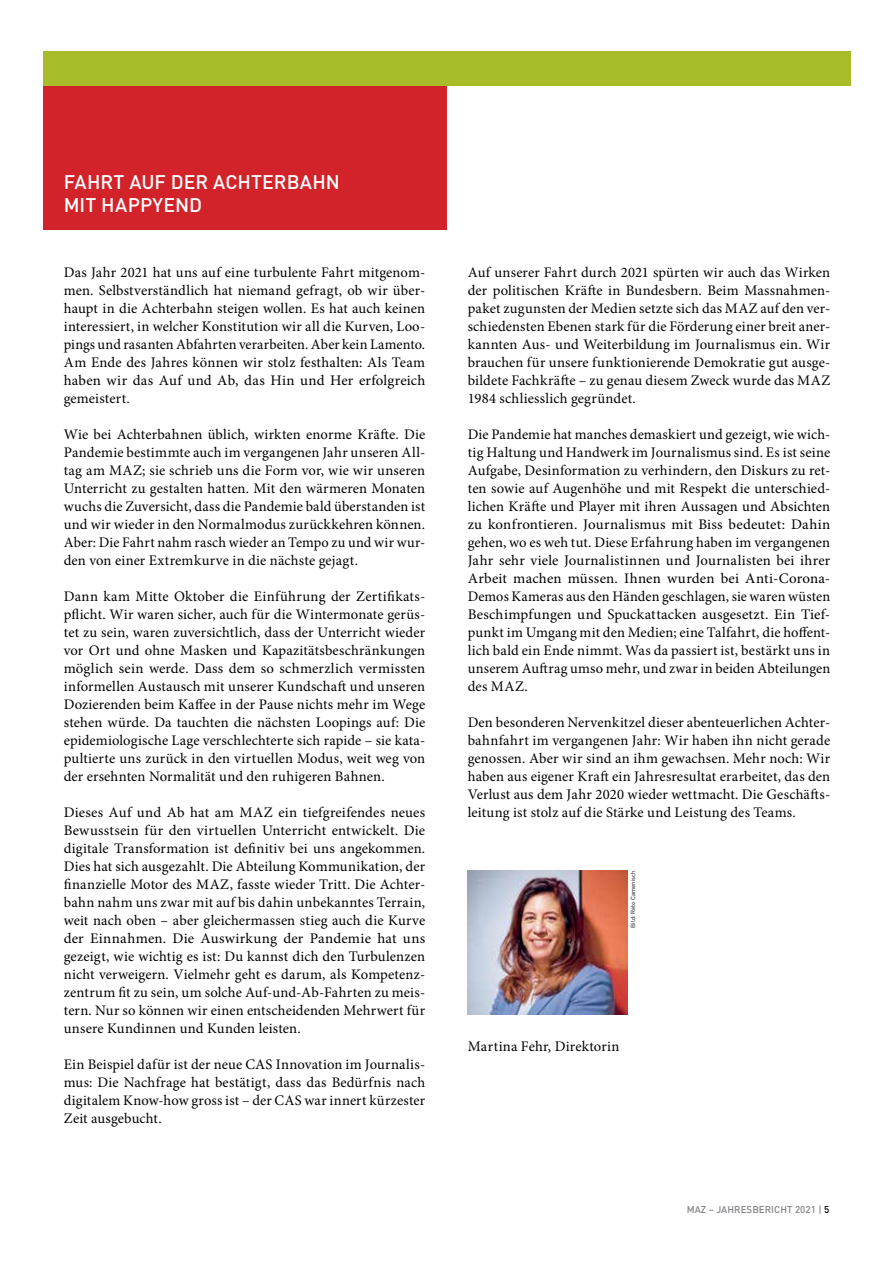
<style>
.page{position:relative;width:893px;height:1263px;background:#fff}
.page>*{position:absolute;margin:0;border:0;box-sizing:border-box;transform-origin:0 0}
.t1{font:500 19.5px/22.5px "DIN";letter-spacing:.005em;color:#fff}
.t2{font:14.7px/18px "Minion Pro";letter-spacing:.01em;color:#000;text-align:justify}
.t3{font:500 9.75px "DIN";letter-spacing:.005em;color:#808285}
.t4{font:6px "DIN";color:#000}
.s1{color:#000}
</style>
<div class="page">
<div style="left:43px;top:86px;width:404px;height:144px;background:#d2232a"></div>
<div style="left:43px;top:51px;width:808px;height:35px;background:#a7bc28"></div>
<img style="left:468px;top:871px;width:159px;height:144px">
<h1 class="t1" style="left:64px;top:170px;width:278px">FAHRT AUF DER ACHTERBAHN<br>M IT HAPPYEND</h1>
<p class="t2" style="left:64px;top:263px;width:363px">Das Jahr 2021 hat uns auf eine turbulente Fahrt mitgenom&shy;men. Selbstverständlich hat niemand gefragt, ob wir über&shy;haupt in die Achterbahn steigen wollen. Es hat auch keinen interessiert, in welcher Konstitution wir all die Kurven, Loo&shy;pings und rasanten Abfahrten verarbeiten. Aber kein Lamento.<br>Am Ende des Jahres können wir stolz festhalten: Als Team haben wir das Auf und Ab, das Hin und Her erfolgreich gemeistert.</p>
<p class="t2" style="left:64px;top:425px;width:363px">Wie bei Achterbahnen üblich, wirkten enorme Kräfte. Die Pandemie bestimmte auch im vergangenen Jahr unseren All&shy;tag am MAZ; sie schrieb uns die Form vor, wie wir unseren Unterricht zu gestalten hatten. Mit den wärmeren Monaten wuchs die Zuversicht, dass die Pandemie bald überstanden ist und wir wieder in den Normalmodus zurückkehren können.<br>Aber: Die Fahrt nahm rasch wieder an Tempo zu und wir wur&shy;den von einer Extremkurve in die nächste gejagt.</p>
<p class="t2" style="left:64px;top:587px;width:363px">Dann kam Mitte Oktober die Einführung der Zertifikats&shy;pflicht. Wir waren sicher, auch für die Wintermonate gerüs&shy;tet zu sein, waren zuversichtlich, dass der Unterricht wieder vor Ort und ohne Masken und Kapazitätsbeschränkungen möglich sein werde. Dass dem so schmerzlich vermissten informellen Austausch mit unserer Kundschaft und unseren Dozierenden beim Kaffee in der Pause nichts mehr im Wege stehen würde. Da tauchten die nächsten Loopings auf: Die epidemiologische Lage verschlechterte sich rapide – sie kata&shy;pultierte uns zurück in den virtuellen Modus, weit weg von der ersehnten Normalität und den ruhigeren Bahnen.</p>
<p class="t2" style="left:64px;top:803px;width:363px">Dieses Auf und Ab hat am MAZ ein tiefgreifendes neues Bewusstsein für den virtuellen Unterricht entwickelt. Die digitale Transformation ist definitiv bei uns angekommen.<br>Dies hat sich ausgezahlt. Die Abteilung Kommunikation, der finanzielle Motor des MAZ, fasste wieder Tritt. Die Achter&shy;bahn nahm uns zwar mit auf bis dahin unbekanntes Terrain, weit nach oben – aber gleichermassen stieg auch die Kurve der Einnahmen. Die Auswirkung der Pandemie hat uns gezeigt, wie wichtig es ist: Du kannst dich den Turbulenzen nicht verweigern. Vielmehr geht es darum, als Kompetenz&shy;zentrum fit zu sein, um solche Auf-und-Ab-Fahrten zu meis&shy;tern. Nur so können wir einen entscheidenden Mehrwert für unsere Kundinnen und Kunden leisten.</p>
<p class="t2" style="left:64px;top:1055px;width:363px">Ein Beispiel dafür ist der neue CAS Innovation im Journalis&shy;mus: Die Nachfrage hat bestätigt, dass das Bedürfnis nach digitalem Know-how gross ist – der CAS war innert kürzester Zeit ausgebucht.</p>
<p class="t2" style="left:468px;top:263px;width:364px">Auf unserer Fahrt durch 2021 spürten wir auch das Wirken der politischen Kräfte in Bundesbern. Beim Massnahmen&shy;paket zugunsten der Medien setzte sich das MAZ auf den ver&shy;schiedensten Ebenen stark für die Förderung einer breit aner&shy;kannten Aus- und Weiterbildung im Journalismus ein. Wir brauchen für unsere funktionierende Demokratie gut ausge&shy;bildete Fachkräfte – zu genau diesem Zweck wurde das MAZ 1984 schliesslich gegründet.</p>
<p class="t2" style="left:468px;top:425px;width:364px">Die Pandemie hat manches demaskiert und gezeigt, wie wich&shy;tig Haltung und Handwerk im Journalismus sind. Es ist seine Aufgabe, Desinformation zu verhindern, den Diskurs zu ret&shy;ten sowie auf Augenhöhe und mit Respekt die unterschied&shy;lichen Kräfte und Player mit ihren Aussagen und Absichten zu konfrontieren. Journalismus mit Biss bedeutet: Dahin gehen, wo es weh tut. Diese Erfahrung haben im vergangenen Jahr sehr viele Journalistinnen und Journalisten bei ihrer Arbeit machen müssen. Ihnen wurden bei Anti-Corona-Demos Kameras aus den Händen geschlagen, sie waren wüsten Beschimpfungen und Spuckattacken ausgesetzt. Ein Tief&shy;punkt im Umgang mit den Medien; eine Talfahrt, die hoffent&shy;lich bald ein Ende nimmt. Was da passiert ist, bestärkt uns in unserem Auftrag umso mehr, und zwar in beiden Abteilungen des MAZ.</p>
<p class="t2" style="left:468px;top:713px;width:364px">Den besonderen Nervenkitzel dieser abenteuerlichen Achter&shy;bahnfahrt im vergangenen Jahr: Wir haben ihn nicht gerade genossen. Aber wir sind an ihm gewachsen. Mehr noch: Wir haben aus eigener Kraft ein Jahresresultat erarbeitet, das den Verlust aus dem Jahr 2020 wieder wettmacht. Die Geschäfts&shy;leitung ist stolz auf die Stärke und Leistung des Teams.</p>
<p class="t4" style="left:629px;top:928px;width:59px;rotate:-90deg">Bild: Reto Camenisch</p>
<p class="t2" style="left:468px;top:1037px;width:153px">Martina Fehr, Direktorin</p>
<p class="t3" style="left:687px;top:1203px;width:8px">MAZ</p>
<p class="t3" style="left:709px;top:1203px;width:26px">– JAHRESBERICHT</p>
<p class="t3" style="left:795px;top:1203px;width:36px">2021 | <span class="s1">5</span></p>
</div>
